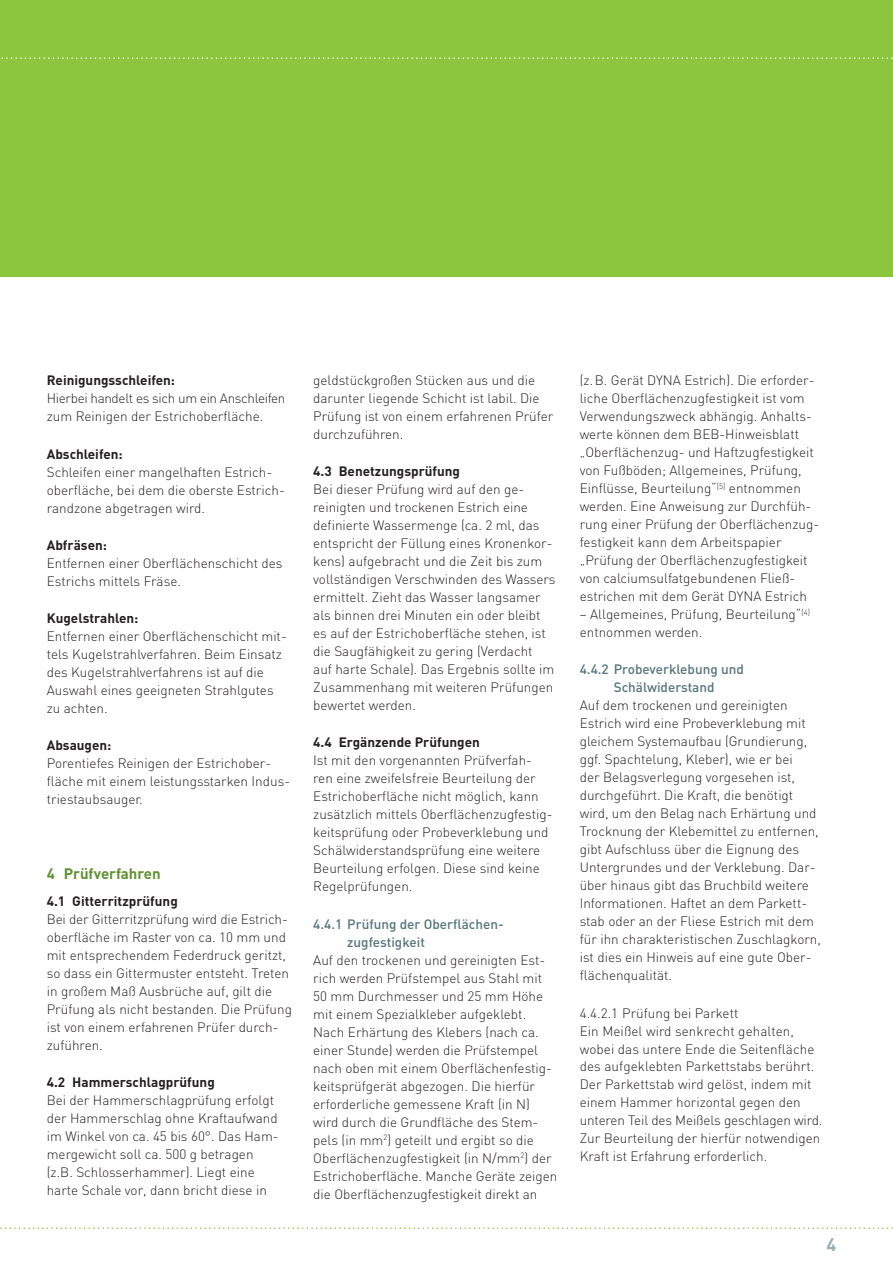
<style>
.page{position:relative;width:893px;height:1263px;background:#fff}
.page>*{position:absolute;margin:0;border:0;box-sizing:border-box;transform-origin:0 0}
.t1{font:700 18px "DIN";color:#96aeb4}
.t2{font:700 15px "DIN";color:#609131}
.t3{font:300 13.5px/18px "DIN";color:#231f20}
.t4{font:700 13.5px "DIN";color:#231f20}
.t5{font:500 13.5px/18px "DIN";color:#54747c}
.t6{font:300 13.5px/18px "DIN";letter-spacing:-.025em;color:#231f20}
</style>
<div class="page">
<svg style="left:0;top:1227px;width:893px;height:2px"></svg>
<div style="left:0;top:0;width:893px;height:276px;background:#8bc63e"></div>
<svg style="left:1px;top:57px;width:892px;height:2px"></svg>
<p class="t4" style="left:47px;top:372px;width:130px">Reinigungsschleifen:</p>
<p class="t6" style="left:47px;top:389px;width:240px">Hierbei handelt es sich um ein Anschleifen zum Reinigen der Estrichoberfläche.</p>
<p class="t4" style="left:47px;top:445px;width:77px">Abschleifen:</p>
<p class="t3" style="left:47px;top:463px;width:237px">Schleifen einer mangelhaften Estrich&shy;oberfläche, bei dem die oberste Estrich&shy;randzone abgetragen wird.</p>
<p class="t4" style="left:47px;top:536px;width:62px">Abfräsen:</p>
<p class="t3" style="left:47px;top:554px;width:237px">Entfernen einer Oberflächenschicht des<br>Estrichs mittels Fräse.</p>
<p class="t4" style="left:47px;top:609px;width:93px">Kugelstrahlen:</p>
<p class="t3" style="left:47px;top:627px;width:242px">Entfernen einer Oberflächenschicht mit&shy;tels Kugelstrahlverfahren. Beim Einsatz des Kugelstrahlverfahrens ist auf die Auswahl eines geeigneten Strahlgutes zu achten.</p>
<p class="t4" style="left:47px;top:736px;width:66px">Absaugen:</p>
<p class="t3" style="left:47px;top:754px;width:243px">Porentiefes Reinigen der Estrichober&shy;fläche mit einem leistungsstarken Indus&shy;triestaubsauger.</p>
<p class="t2" style="left:47px;top:863px;width:115px">4 Prüfverfahren</p>
<p class="t4" style="left:47px;top:892px;width:133px">4.1 Gitterritzprüfung</p>
<p class="t3" style="left:47px;top:910px;width:247px">Bei der Gitterritzprüfung wird die Estrich&shy;oberfläche im Raster von ca. 10 mm und mit entsprechendem Federdruck geritzt, so dass ein Gittermuster entsteht. Treten in großem Maß Ausbrüche auf, gilt die Prüfung als nicht bestanden. Die Prüfung ist von einem erfahrenen Prüfer durch&shy;zuführen.</p>
<p class="t4" style="left:47px;top:1073px;width:170px">4.2 Hammerschlagprüfung</p>
<p class="t3" style="left:47px;top:1091px;width:233px">Bei der Hammerschlagprüfung erfolgt der Hammerschlag ohne Kraftaufwand im Winkel von ca. 45 bis 60°. Das Ham&shy;mergewicht soll ca. 500 g betragen (z.B. Schlosserhammer). Liegt eine harte Schale vor, dann bricht diese in</p>
<p class="t3" style="left:313px;top:371px;width:241px">geldstückgroßen Stücken aus und die darunter liegende Schicht ist labil. Die Prüfung ist von einem erfahrenen Prüfer durchzuführen.</p>
<p class="t4" style="left:313px;top:462px;width:148px">4.3 Benetzungsprüfung</p>
<p class="t3" style="left:313px;top:480px;width:244px">Bei dieser Prüfung wird auf den ge&shy;reinigten und trockenen Estrich eine definierte Wassermenge (ca. 2 ml, das entspricht der Füllung eines Kronenkor&shy;kens) aufgebracht und die Zeit bis zum vollständigen Verschwinden des Wassers ermittelt. Zieht das Wasser langsamer als binnen drei Minuten ein oder bleibt es auf der Estrichoberfläche stehen, ist die Saugfähigkeit zu gering (Verdacht<br>auf harte Schale). Das Ergebnis sollte im Zusammenhang mit weiteren Prüfungen bewertet werden.</p>
<p class="t4" style="left:313px;top:734px;width:168px">4.4 Ergänzende Prüfungen</p>
<p class="t3" style="left:313px;top:751px;width:241px">Ist mit den vorgenannten Prüfverfah&shy;ren eine zweifelsfreie Beurteilung der Estrichoberfläche nicht möglich, kann zusätzlich mittels Oberflächenzugfestig&shy;keitsprüfung oder Probeverklebung und Schälwiderstandsprüfung eine weitere Beurteilung erfolgen. Diese sind keine Regelprüfungen.</p>
<p class="t5" style="left:347px;top:914px;width:156px;text-indent:-34px">4.4.1 Prüfung der Oberflächen&shy;zugfestigkeit</p>
<p class="t3" style="left:313px;top:950px;width:246px">Auf den trockenen und gereinigten Est&shy;rich werden Prüfstempel aus Stahl mit 50 mm Durchmesser und 25 mm Höhe mit einem Spezialkleber aufgeklebt.<br>Nach Erhärtung des Klebers (nach ca. einer Stunde) werden die Prüfstempel nach oben mit einem Oberflächenfestig&shy;keitsprüfgerät abgezogen. Die hierfür erforderliche gemessene Kraft (in N) wird durch die Grundfläche des Stem&shy;pels (in mm<sup>2</sup>) geteilt und ergibt so die Oberflächenzugfestigkeit (in N/mm<sup>2</sup>) der Estrichoberfläche. Manche Geräte zeigen die Oberflächenzugfestigkeit direkt an</p>
<p class="t3" style="left:580px;top:371px;width:241px">(z.B. Gerät DYNA Estrich). Die erforder&shy;liche Oberflächenzugfestigkeit ist vom Verwendungszweck abhängig. Anhalts&shy;werte können dem BEB-Hinweisblatt „Oberflächenzug- und Haftzugfestigkeit von Fußböden; Allgemeines, Prüfung, Einflüsse, Beurteilung“<sup>[5]</sup> entnommen werden. Eine Anweisung zur Durchfüh&shy;rung einer Prüfung der Oberflächenzug&shy;festigkeit kann dem Arbeitspapier „Prüfung der Oberflächenzugfestigkeit von calciumsulfatgebundenen Fließ&shy;estrichen mit dem Gerät DYNA Estrich</p>
<p class="t3" style="left:580px;top:605px;width:232px">– Allgemeines, Prüfung, Beurteilung“<sup>[4] </sup>entnommen werden.</p>
<p class="t5" style="left:580px;top:660px;width:166px;text-align:center">4.4.2 Probeverklebung und<br>Schälwiderstand</p>
<p class="t3" style="left:580px;top:696px;width:243px">Auf dem trockenen und gereinigten Estrich wird eine Probeverklebung mit gleichem Systemaufbau (Grundierung, ggf. Spachtelung, Kleber), wie er bei<br>der Belagsverlegung vorgesehen ist, durchgeführt. Die Kraft, die benötigt wird, um den Belag nach Erhärtung und Trocknung der Klebemittel zu entfernen, gibt Aufschluss über die Eignung des Untergrundes und der Verklebung. Dar&shy;über hinaus gibt das Bruchbild weitere Informationen. Haftet an dem Parkett&shy;stab oder an der Fliese Estrich mit dem für ihn charakteristischen Zuschlagkorn, ist dies ein Hinweis auf eine gute Ober&shy;flächenqualität.</p>
<p class="t3" style="left:580px;top:1003px;width:244px">4.4.2.1 Prüfung bei Parkett<br>Ein Meißel wird senkrecht gehalten, wobei das untere Ende die Seitenfläche des aufgeklebten Parkettstabs berührt.<br>Der Parkettstab wird gelöst, indem mit einem Hammer horizontal gegen den unteren Teil des Meißels geschlagen wird.<br>Zur Beurteilung der hierfür notwendigen Kraft ist Erfahrung erforderlich.</p>
<h1 class="t1" style="left:826px;top:1233px;width:11px">4</h1>
</div>
